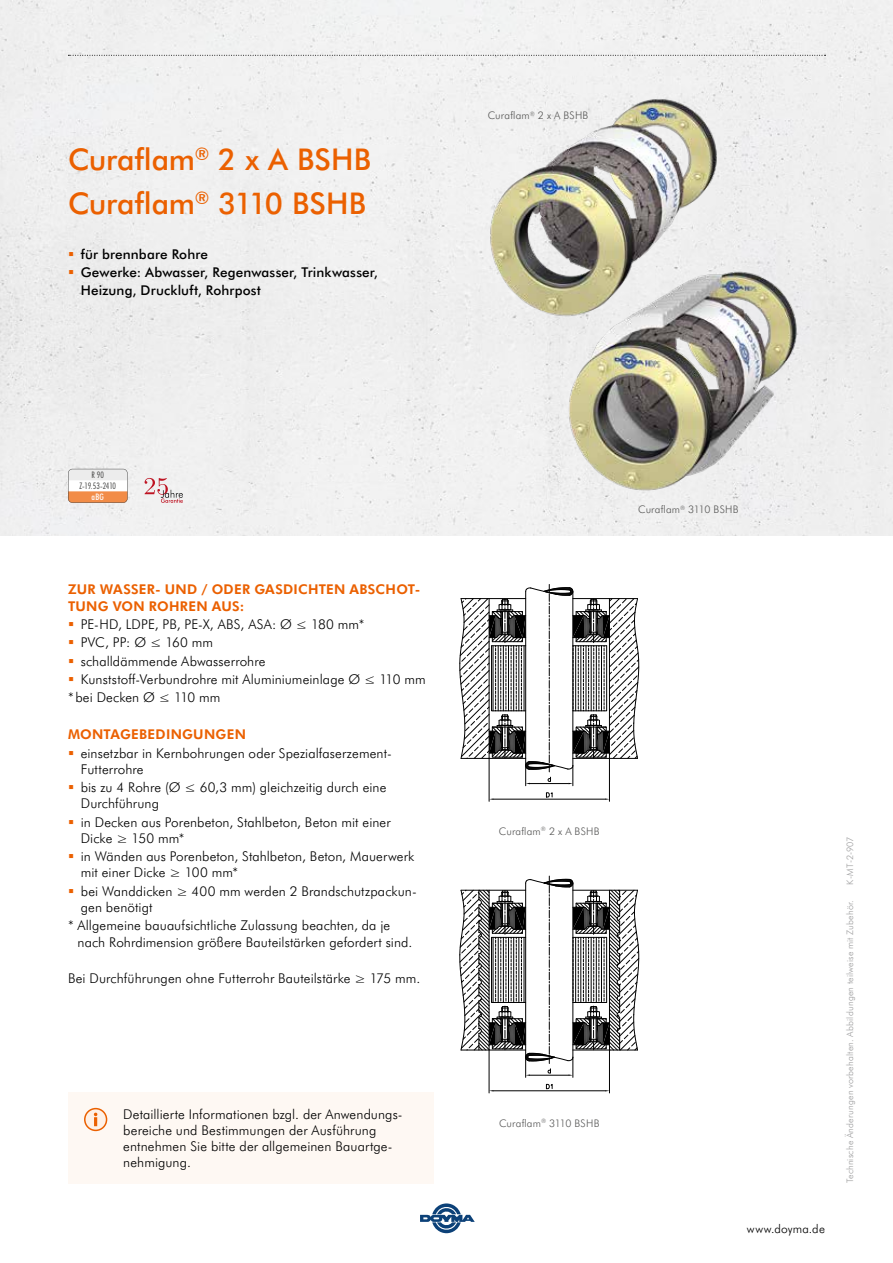
<style>
.page{position:relative;width:893px;height:1263px;background:#fff}
.page>*{position:absolute;margin:0;border:0;box-sizing:border-box;transform-origin:0 0}
.t1{font:500 30px/44.5px "Futura BT";letter-spacing:-.005em;color:#eb6000}
.t2{font:300 13.5px/16.2px "Futura BT";letter-spacing:.005em;color:#000}
.t3{font:500 13.5px/18px "Futura BT";letter-spacing:.01em;color:#000}
.t4{font:700 13.5px/16.5px "Futura BT";letter-spacing:.02em;color:#eb6000}
.t5{font:300 12px "Futura BT";letter-spacing:.015em;color:#000}
.t6{font:300 10.5px "Futura BT";letter-spacing:.02em;color:#565655}
.t7{font:300 9px "Futura BT";letter-spacing:.02em;color:#9c9c9d}
.t8{font:300 condensed 9px "Futura BT";letter-spacing:-.02em;color:#3a3a39}
.t9{font:500 condensed 9px "Futura BT";color:#fff}
</style>
<div class="page">
<div style="left:0;top:0;width:893px;height:535px;background:#efeff0"></div>
<svg style="left:420px;top:1203px;width:55px;height:30px"></svg>
<svg style="left:68px;top:55px;width:758px;height:1px"></svg>
<img style="left:461px;top:71px;width:285px;height:278px">
<img style="left:539px;top:241px;width:286px;height:278px">
<svg style="left:68px;top:469px;width:60px;height:34px"></svg>
<div style="left:68px;top:1092px;width:366px;height:91px;background:#fef8f3"></div>
<svg style="left:85px;top:1108px;width:22px;height:22px"></svg>
<div style="left:84px;top:1108px;width:23px;height:23px;border:2px solid #eb6000;border-radius:50%"></div>
<svg style="left:94px;top:1113px;width:3px;height:13px"></svg>
<svg style="left:145px;top:478px;width:38px;height:25px"></svg>
<hr style="left:609px;top:1050px;width:1px;height:43px;background:#000">
<hr style="left:489px;top:1050px;width:1px;height:43px;background:#000">
<hr style="left:493px;top:1090px;width:112px;height:1px;background:#000">
<svg style="left:546px;top:1084px;width:6px;height:5px"></svg>
<svg style="left:459px;top:876px;width:180px;height:201px"></svg>
<hr style="left:609px;top:758px;width:1px;height:43px;background:#000">
<hr style="left:489px;top:758px;width:1px;height:43px;background:#000">
<hr style="left:493px;top:799px;width:112px;height:1px;background:#000">
<svg style="left:546px;top:792px;width:6px;height:5px"></svg>
<svg style="left:459px;top:584px;width:180px;height:202px"></svg>
<svg style="left:69px;top:252px;width:4px;height:4px"></svg>
<svg style="left:69px;top:270px;width:4px;height:4px"></svg>
<h1 class="t1" style="left:68px;top:136px;width:305px">Curaflam<sup>®</sup> 2 x A BSHB<br>Curaflam<sup>®</sup> 3110 BSHB</h1>
<p class="t3" style="left:81px;top:245px;width:299px">für brennbare Rohre<br>Gewerke: Abwasser, Regenwasser, Trinkwasser,<br>Heizung, Druckluft, Rohrpost</p>
<p class="t6" style="left:488px;top:109px;width:102px">Curaflam<sup>®</sup> 2 x A BSHB</p>
<p class="t8" style="left:92px;top:468px;width:14px">R 90</p>
<p class="t9" style="left:92px;top:490px;width:14px">aBG</p>
<p class="t8" style="left:79px;top:480px;width:38px">Z-19.53-2410</p>
<p class="t4" style="left:68px;top:580px;width:354px">ZUR WASSER- UND / ODER GASDICHTEN ABSCHOT-<br>TUNG VON ROHREN AUS:</p>
<p class="t2" style="left:81px;top:616px;width:285px">PE-HD, LDPE, PB, PE-X, ABS, ASA: Ø ≤ 180 mm*</p>
<p class="t2" style="left:81px;top:634px;width:134px">PVC, PP: Ø ≤ 160 mm</p>
<p class="t2" style="left:81px;top:652px;width:186px">schalldämmende Abwasserrohre</p>
<p class="t2" style="left:81px;top:671px;width:346px">Kunststoff-Verbundrohre mit Aluminiumeinlage Ø ≤ 110 mm</p>
<p class="t2" style="left:68px;top:689px;width:154px">*bei Decken Ø ≤ 110 mm</p>
<p class="t4" style="left:68px;top:726px;width:179px">MONTAGEBEDINGUNGEN</p>
<p class="t2" style="left:81px;top:744px;width:312px">einsetzbar in Kernbohrungen oder Spezialfaserzement-<br>Futterrohre</p>
<p class="t2" style="left:81px;top:779px;width:307px">bis zu 4 Rohre (Ø ≤ 60,3 mm) gleichzeitig durch eine<br>Durchführung</p>
<p class="t2" style="left:81px;top:813px;width:311px">in Decken aus Porenbeton, Stahlbeton, Beton mit einer<br>Dicke ≥ 150 mm*</p>
<p class="t2" style="left:81px;top:848px;width:335px">in Wänden aus Porenbeton, Stahlbeton, Beton, Mauerwerk mit einer Dicke ≥ 100 mm*</p>
<p class="t2" style="left:81px;top:882px;width:337px">bei Wanddicken ≥ 400 mm werden 2 Brandschutzpackun&shy;gen benötigt</p>
<p class="t2" style="left:78px;top:917px;width:336px;text-indent:-10px">* Allgemeine bauaufsichtliche Zulassung beachten, da je nach Rohrdimension größere Bauteilstärken gefordert sind.</p>
<p class="t2" style="left:68px;top:970px;width:354px">Bei Durchführungen ohne Futterrohr Bauteilstärke ≥ 175 mm.</p>
<p class="t6" style="left:499px;top:824px;width:102px">Curaflam<sup>®</sup> 2 x A BSHB</p>
<p class="t2" style="left:123px;top:1105px;width:281px">Detaillierte Informationen bzgl. der Anwendungs&shy;bereiche und Bestimmungen der Ausführung entnehmen Sie bitte der allgemeinen Bauartge&shy;nehmigung.</p>
<p class="t6" style="left:499px;top:1116px;width:102px">Curaflam<sup>®</sup> 3110 BSHB</p>
<p class="t6" style="left:638px;top:502px;width:102px">Curaflam<sup>®</sup> 3110 BSHB</p>
<p class="t5" style="left:747px;top:1221px;width:79px">www.doyma.de</p>
<p class="t7" style="left:844px;top:884px;width:50px;rotate:-90deg">K-MT-2-907</p>
<p class="t7" style="left:844px;top:1183px;width:285px;rotate:-90deg">Technische Änderungen vorbehalten. Abbildungen teilweise mit Zubehör.</p>
</div>
